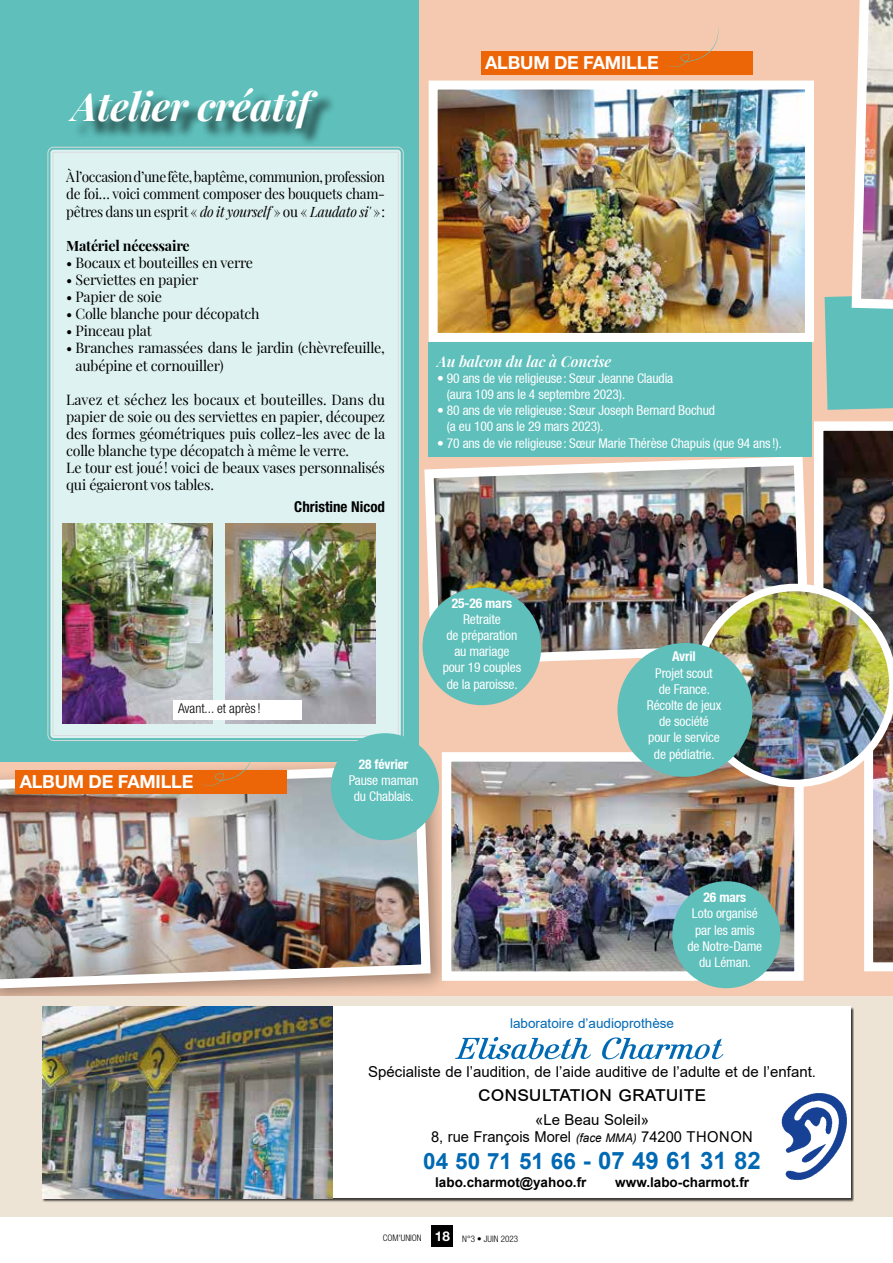
<style>
.page{position:relative;width:893px;height:1263px;background:#fff}
.page>*{position:absolute;margin:0;border:0;box-sizing:border-box;transform-origin:0 0}
.t1{font:italic 700 39px "Playfair Display";letter-spacing:-.01em;color:#fff}
.t2{font:700 24px "Arial";color:#0069b4}
.t3{font:21px "Arial";color:#000}
.t4{font:700 18px "Helvetica Neue LT Std";letter-spacing:-.01em;color:#fff}
.t5{font:15px/16.5px "Arial";color:#000;text-align:center}
.t6{font:italic 600 15px "Playfair Display";letter-spacing:-.01em;color:#fff}
.t7{font:700 condensed 15px "Helvetica Neue LT Std";color:#000}
.t8{font:14.25px/17.1px "Playfair Display";letter-spacing:-.015em;color:#000}
.t9{font:14.25px/17.1px "Playfair Display";letter-spacing:-.015em;color:#000;text-align:justify;scale:.96 1}
.t10{font:700 14.25px "Playfair Display";letter-spacing:-.015em;color:#000}
.t11{font:condensed 13.5px/16.2px "Helvetica Neue";letter-spacing:-.01em;color:#fff;text-align:center}
.t12{font:700 13.5px "Arial";color:#000}
.t13{font:700 condensed 13.5px "Helvetica Neue";letter-spacing:-.01em;color:#fff}
.t14{font:13.5px "Arial";color:#0069b4}
.t15{font:300 condensed 13.5px "Helvetica Neue LT Std";color:#000}
.t16{font:300 condensed 9px "Helvetica Neue LT Std";color:#000}
.s1{font-style:italic}
.s2{font-style:italic;font-size:12px}
.s3{font-size:22.5px}
.s4{font-weight:700;font-stretch:normal;font-size:13.5px;color:#fff}
</style>
<div class="page">
<div style="left:0;top:0;width:893px;height:1090px;background:#f5c9af"></div>
<div style="left:0;top:0;width:418px;height:761px;background:#5ebfbb"></div>
<div style="left:72px;top:91px;width:264px;height:55px;background:#000;opacity:.75"></div>
<div style="left:50px;top:150px;width:351px;height:588px;background:#def2f1;border-radius:3px"></div>
<div style="left:481px;top:51px;width:271px;height:24px;background:#ec6608"></div>
<svg style="left:665px;top:27px;width:54px;height:40px"></svg>
<img style="left:62px;top:523px;width:151px;height:200px">
<img style="left:226px;top:523px;width:150px;height:200px">
<div style="left:174px;top:699px;width:128px;height:20px;background:#fff"></div>
<div style="left:0;top:755px;width:451px;height:254px;background:#000;opacity:.36"></div>
<img style="left:0;top:760px;width:435px;height:233px">
<div style="left:15px;top:770px;width:272px;height:23px;background:#ec6608"></div>
<svg style="left:199px;top:755px;width:62px;height:31px"></svg>
<img style="left:439px;top:91px;width:365px;height:241px">
<div style="left:429px;top:81px;width:385px;height:261px;border:9px solid #fff"></div>
<img style="left:424px;top:452px;width:269px;height:218px">
<div style="left:429px;top:342px;width:383px;height:115px;background:#5ebfbb"></div>
<img style="left:452px;top:762px;width:241px;height:209px">
<div style="left:442px;top:752px;width:362px;height:229px;border:9px solid #fff"></div>
<div style="left:672px;top:881px;width:108px;height:107px;background:#5ebfbb;border-radius:50%"></div>
<div style="left:331px;top:733px;width:108px;height:107px;background:#5ebfbb;border-radius:50%"></div>
<div style="left:422px;top:587px;width:119px;height:118px;background:#5ebfbb;border-radius:50%"></div>
<img style="left:693px;top:421px;width:200px;height:550px">
<div style="left:617px;top:643px;width:135px;height:134px;background:#5ebfbb;border-radius:50%"></div>
<svg style="left:825px;top:0;width:68px;height:410px"></svg>
<div style="left:0;top:996px;width:893px;height:220px;background:#eee4d6"></div>
<div style="left:43px;top:1007px;width:811px;height:195px;background:#000;opacity:.75"></div>
<div style="left:43px;top:1007px;width:807px;height:191px;background:#fff"></div>
<img style="left:43px;top:1007px;width:290px;height:191px">
<img style="left:781px;top:1093px;width:66px;height:87px">
<svg style="left:455px;top:1037px;width:269px;height:22px"></svg>
<div style="left:432px;top:1225px;width:21px;height:22px;background:#000"></div>
<h1 class="t1" style="left:72px;top:75px;width:240px">Atelier créatif</h1>
<p class="t9" style="left:66px;top:167px;width:334px">À l’occasion d’une fête, baptême, communion, profession de foi… voici comment composer des bouquets cham&shy;pêtres dans un esprit « <span class="s1">do it yourself</span> » ou « <span class="s1">Laudato si'</span> »:</p>
<p class="t10" style="left:66px;top:234px;width:125px">Matériel nécessaire</p>
<p class="t8" style="left:66px;top:253px;width:188px">• Bocaux et bouteilles en verre</p>
<p class="t8" style="left:66px;top:270px;width:134px">• Serviettes en papier</p>
<p class="t8" style="left:66px;top:287px;width:97px">• Papier de soie</p>
<p class="t8" style="left:66px;top:304px;width:195px">• Colle blanche pour décopatch</p>
<p class="t8" style="left:66px;top:321px;width:87px">• Pinceau plat</p>
<p class="t8" style="left:76px;top:338px;width:311px;text-indent:-9px">• Branches ramassées dans le jardin (chèvrefeuille, aubépine et cornouiller)</p>
<p class="t8" style="left:66px;top:390px;width:321px">Lavez et séchez les bocaux et bouteilles. Dans du papier de soie ou des serviettes en papier, découpez des formes géométriques puis collez-les avec de la colle blanche type décopatch à même le verre.<br>Le tour est joué! voici de beaux vases personnalisés qui égaieront vos tables.</p>
<p class="t7" style="left:294px;top:498px;width:92px">Christine Nicod</p>
<p class="t4" style="left:485px;top:52px;width:175px">ALBUM DE FAMILLE</p>
<p class="t6" style="left:437px;top:349px;width:176px">Au balcon du lac à Concise</p>
<p class="t11" style="left:447px;top:370px;width:228px;text-align:left;text-indent:-10px">• 90 ans de vie religieuse: Sœur Jeanne Claudia (aura 109 ans le 4 septembre 2023).</p>
<p class="t11" style="left:447px;top:402px;width:270px;text-align:left;text-indent:-10px">• 80 ans de vie religieuse: Sœur Joseph Bernard Bochud (a eu 100 ans le 29 mars 2023).</p>
<p class="t11" style="left:437px;top:435px;width:346px">• 70 ans de vie religieuse: Sœur Marie Thérèse Chapuis (que 94 ans !).</p>
<p class="t15" style="left:178px;top:701px;width:84px">Avant... et après!</p>
<p class="t4" style="left:20px;top:770px;width:175px">ALBUM DE FAMILLE</p>
<p class="t13" style="left:452px;top:595px;width:62px">25-26 mars</p>
<p class="t11" style="left:443px;top:611px;width:80px">Retraite<br>de préparation au mariage pour 19 couples de la paroisse.</p>
<p class="t13" style="left:359px;top:756px;width:51px">28 février</p>
<p class="t11" style="left:349px;top:772px;width:71px">Pause maman du Chablais.</p>
<p class="t13" style="left:672px;top:648px;width:25px">Avril</p>
<p class="t11" style="left:647px;top:665px;width:76px">Projet scout<br>de France.<br>Récolte de jeux de société pour le service de pédiatrie.</p>
<p class="t13" style="left:704px;top:889px;width:44px">26 mars</p>
<p class="t11" style="left:687px;top:905px;width:76px">Loto organisé par les amis de Notre-Dame du Léman.</p>
<p class="t14" style="left:510px;top:1014px;width:165px">laboratoire d’audioprothèse</p>
<p class="t5" style="left:368px;top:1064px;width:449px">Spécialiste de l’audition, de l’aide auditive de l’adulte et de l’enfant.</p>
<h3 class="t3" style="left:478px;top:1079px;width:229px">consultation gratuite</h3>
<p class="t5" style="left:431px;top:1112px;width:323px">«Le Beau Soleil»<br>8, rue François Morel <span class="s2">(face MMA)</span> 74200 THONON</p>
<h2 class="t2" style="left:423px;top:1143px;width:339px"><span class="s3">04 50 71 51 66</span> - 07 49 61 31 82</h2>
<p class="t12" style="left:435px;top:1172px;width:153px">labo.charmot@yahoo.fr</p>
<p class="t12" style="left:615px;top:1172px;width:135px">www.labo-charmot.fr</p>
<p class="t16" style="left:383px;top:1233px;width:137px">COM'UNION <span class="s4">18</span> N°3 • Juin 2023</p>
</div>
